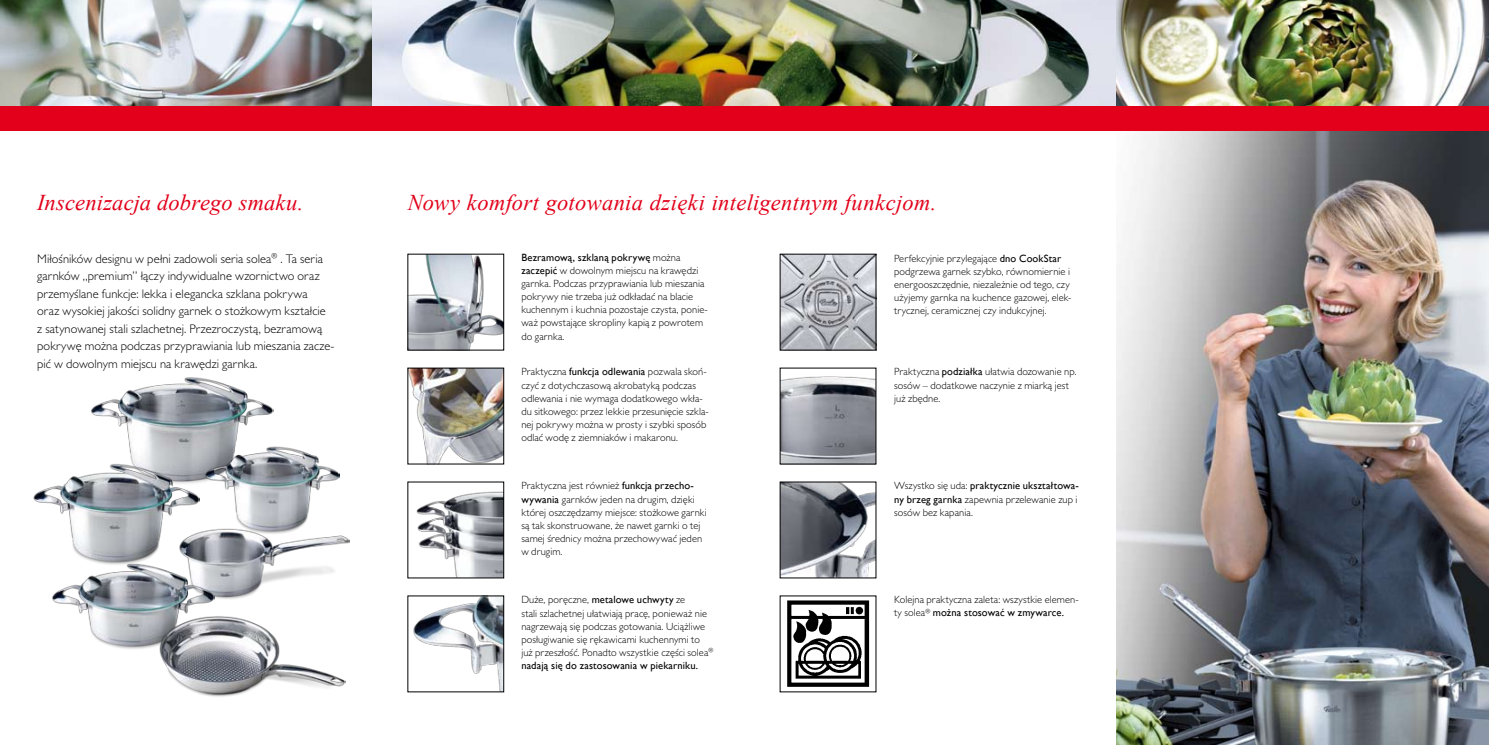
<style>
.page{position:relative;width:1489px;height:745px;background:#fff}
.page>*{position:absolute;margin:0;border:0;box-sizing:border-box;transform-origin:0 0}
.t1{font:italic 22.5px "Times New Roman";letter-spacing:.015em;color:#e2001a}
.t2{font:300 12.5px/17.5px "Gill Sans MT Pro";letter-spacing:.005em;color:#000}
.t3{font:300 10.5px/13.1px "Gill Sans MT Pro";letter-spacing:.005em;color:#000}
.t4{font:10.5px "Gill Sans";letter-spacing:.01em;color:#000}
.s1{font-family:"Gill Sans MT Pro";font-weight:300}
.s2{font-family:"Gill Sans";font-weight:400}
</style>
<div class="page">
<img style="left:1116px;top:131px;width:372px;height:613px">
<img style="left:0;top:0;width:372px;height:106px">
<img style="left:91px;top:377px;width:182px;height:106px">
<img style="left:33px;top:462px;width:167px;height:100px">
<img style="left:205px;top:445px;width:134px;height:82px">
<img style="left:177px;top:527px;width:173px;height:73px">
<img style="left:52px;top:562px;width:162px;height:87px">
<img style="left:158px;top:614px;width:188px;height:83px">
<img style="left:409px;top:369px;width:93px;height:93px">
<div style="left:407px;top:367px;width:97px;height:97px;border:1px solid #000"></div>
<img style="left:413px;top:597px;width:89px;height:92px">
<img style="left:416px;top:491px;width:86px;height:84px">
<img style="left:409px;top:256px;width:93px;height:92px">
<img style="left:782px;top:483px;width:92px;height:92px">
<img style="left:782px;top:256px;width:92px;height:92px">
<img style="left:782px;top:376px;width:92px;height:86px">
<img style="left:787px;top:600px;width:83px;height:87px">
<img style="left:372px;top:0;width:744px;height:106px">
<img style="left:1116px;top:0;width:372px;height:106px">
<div style="left:0;top:106px;width:1488px;height:25px;background:#e2001a"></div>
<h1 class="t1" style="left:37px;top:187px;width:268px">Inscenizacja dobrego smaku.</h1>
<h1 class="t1" style="left:407px;top:187px;width:530px">Nowy komfort gotowania dzięki inteligentnym funkcjom.</h1>
<p class="t2" style="left:37px;top:249px;width:299px">Miłośników designu w pełni zadowoli seria solea<sup>®</sup> . Ta seria garnków „premium” łączy indywidualne wzornictwo oraz przemyślane funkcje: lekka i elegancka szklana pokrywa<br>oraz wysokiej jakości solidny garnek o stożkowym kształcie<br>z satynowanej stali szlachetnej. Przezroczystą, bezramową pokrywę można podczas przyprawiania lub mieszania zacze&shy;pić w dowolnym miejscu na krawędzi garnka.</p>
<p class="t4" style="left:521px;top:251px;width:160px">Bezramową, szklaną pokrywę <span class="s1">można</span></p>
<p class="t3" style="left:521px;top:263px;width:188px"><span class="s2">zaczepić</span> w dowolnym miejscu na krawędzi garnka. Podczas przyprawiania lub mieszania pokrywy nie trzeba już odkładać na blacie kuchennym i kuchnia pozostaje czysta, ponie&shy;waż powstające skropliny kapią z powrotem do garnka.</p>
<p class="t3" style="left:894px;top:251px;width:179px">Perfekcyjnie przylegające <span class="s2">dno CookStar </span>podgrzewa garnek szybko, równomiernie i energooszczędnie, niezależnie od tego, czy użyjemy garnka na kuchence gazowej, elek&shy;trycznej, ceramicznej czy indukcyjnej.</p>
<p class="t3" style="left:521px;top:365px;width:189px">Praktyczna <span class="s2">funkcja odlewania</span> pozwala skoń&shy;czyć z dotychczasową akrobatyką podczas odlewania i nie wymaga dodatkowego wkła&shy;du sitkowego: przez lekkie przesunięcie szkla&shy;nej pokrywy można w prosty i szybki sposób odlać wodę z ziemniaków i makaronu.</p>
<p class="t3" style="left:894px;top:365px;width:184px">Praktyczna <span class="s2">podziałka</span> ułatwia dozowanie np. sosów – dodatkowe naczynie z miarką jest już zbędne.</p>
<p class="t3" style="left:521px;top:479px;width:187px">Praktyczna jest również <span class="s2">funkcja przecho&shy;wywania</span> garnków jeden na drugim, dzięki której oszczędzamy miejsce: stożkowe garnki są tak skonstruowane, że nawet garnki o tej samej średnicy można przechowywać jeden w drugim.</p>
<p class="t3" style="left:521px;top:592px;width:193px">Duże, poręczne, <span class="s2">metalowe uchwyty</span> ze<br>stali szlachetnej ułatwiają pracę, ponieważ nie nagrzewają się podczas gotowania. Uciążliwe posługiwanie się rękawicami kuchennymi to już przeszłość. Ponadto wszystkie części solea<sup>®</sup></p>
<p class="t4" style="left:521px;top:659px;width:178px">nadają się do zastosowania w piekarniku.</p>
<p class="t4" style="left:894px;top:479px;width:186px"><span class="s1">Wszystko się uda:</span> praktycznie ukształtowa-</p>
<p class="t3" style="left:894px;top:492px;width:185px"><span class="s2">ny brzeg garnka</span> zapewnia przelewanie zup i sosów bez kapania.</p>
<p class="t3" style="left:894px;top:592px;width:186px">Kolejna praktyczna zaleta: wszystkie elemen-</p>
<p class="t4" style="left:894px;top:606px;width:171px"><span class="s1">ty solea</span><sup>®</sup> można stosować w zmywarce.</p>
</div>
